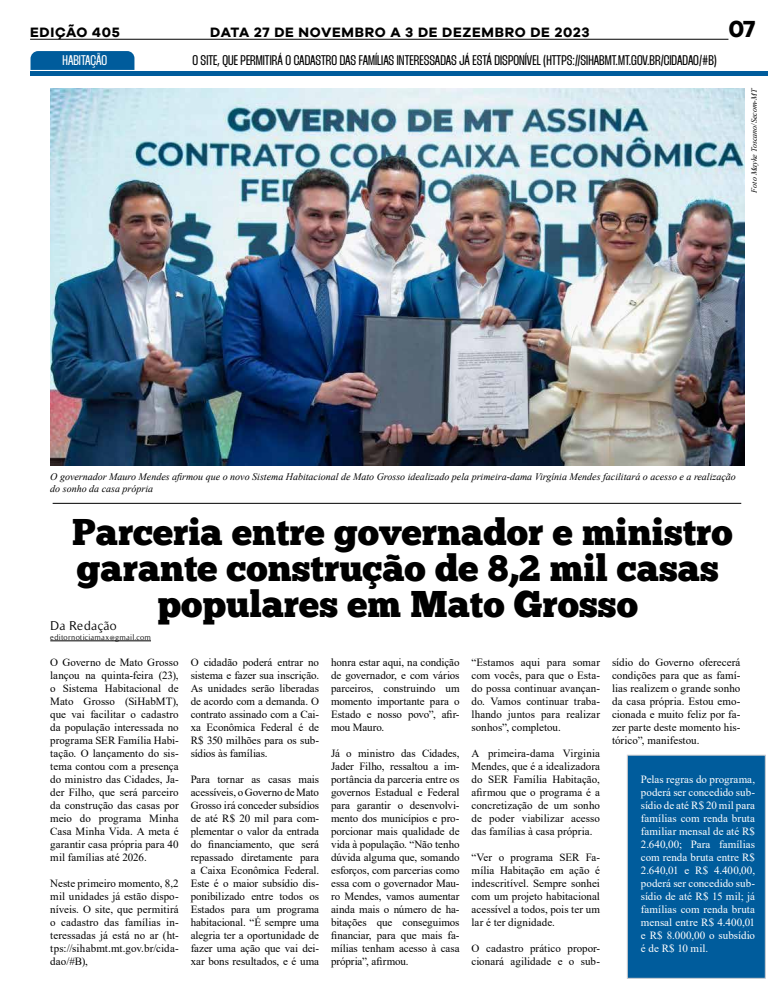
<style>
.page{position:relative;width:780px;height:993px;background:#fff}
.page>*{position:absolute;margin:0;border:0;box-sizing:border-box;transform-origin:0 0}
.t1{font:37px/36px "Chunk Five Ex";color:#000;text-align:center}
.t2{font:700 24px "Galyon";color:#000}
.t3{font:900 14px "Thunder";color:#000}
.t4{font:700 14px "Galyon";letter-spacing:.05em;color:#000}
.t5{font:900 14px "Thunder";letter-spacing:-.005em;color:#fff}
.t6{font:13px "Timeless";color:#000}
.t7{font:11px/13px "Times New Roman";color:#000;text-align:justify}
.t8{font:11px/13px "Times New Roman";letter-spacing:.005em;color:#fff;text-align:justify}
.t9{font:italic 10px/12px "Times New Roman";color:#000}
.t10{font:8px "Timeless";letter-spacing:.025em;color:#000}
.t11{font:italic 8px "Times New Roman";color:#000}
.s1{color:#fff}
</style>
<div class="page">
<img style="left:50px;top:89px;width:694px;height:376px">
<div style="left:626px;top:754px;width:139px;height:224px;background:#005c9c;border:1px solid #cbccd0"></div>
<hr style="left:30px;top:39px;width:698px;height:1px;background:#000">
<hr style="left:50px;top:640px;width:101px;height:1px;background:#000">
<hr style="left:53px;top:503px;width:688px;height:1px;background:#000">
<div style="left:30px;top:71px;width:738px;height:5px;background:#005c9c"></div>
<svg style="left:31px;top:51px;width:103px;height:19px;background:#045e9d"></svg>
<p class="t4" style="left:30px;top:24px;width:91px">EDIÇÃO 405</p>
<p class="t4" style="left:210px;top:24px;width:381px">DATA 27 DE NOVEMBRO A 3 DE DEZEMBRO DE 2023</p>
<h2 class="t2" style="left:728px;top:14px;width:36px">07<span class="s1">07</span></h2>
<p class="t5" style="left:62px;top:53px;width:46px">HABITAÇÃO</p>
<p class="t3" style="left:192px;top:53px;width:526px">O SITE, QUE PERMITIRÁ O CADASTRO DAS FAMÍLIAS INTERESSADAS JÁ ESTÁ DISPONÍVEL (HTTPS://SIHABMT.MT.GOV.BR/CIDADAO/#B)</p>
<p class="t11" style="left:748px;top:192px;width:106px;rotate:-90deg">Foto Mayke Toscano/Secom-MT</p>
<p class="t9" style="left:50px;top:470px;width:687px">O governador Mauro Mendes afirmou que o novo Sistema Habitacional de Mato Grosso idealizado pela primeira-dama Virgínia Mendes facilitará o acesso e a realização do sonho da casa própria</p>
<h1 class="t1" style="left:72px;top:513px;width:662px">Parceria entre governador e ministro garante construção de 8,2 mil casas populares em Mato Grosso</h1>
<p class="t6" style="left:50px;top:618px;width:68px">Da Redação</p>
<p class="t10" style="left:50px;top:632px;width:102px">editornoticiamax@gmail.com</p>
<p class="t7" style="left:50px;top:655px;width:130px">O Governo de Mato Grosso lançou na quinta-feira (23), o Sistema Habitacional de Mato Grosso (SiHabMT), que vai facilitar o cadastro da população interessada no programa SER Família Habi&shy;tação. O lançamento do sis&shy;tema contou com a presença do ministro das Cidades, Ja&shy;der Filho, que será parceiro da construção das casas por meio do programa Minha Casa Minha Vida. A meta é garantir casa própria para 40 mil famílias até 2026.</p>
<p class="t7" style="left:50px;top:876px;width:130px">Neste primeiro momento, 8,2 mil unidades já estão dispo&shy;níveis. O site, que permitirá o cadastro das famílias in&shy;teressadas já está no ar (ht&shy;tps://sihabmt.mt.gov.br/cida&shy;dao/#B),</p>
<p class="t7" style="left:191px;top:655px;width:130px">O cidadão poderá entrar no sistema e fazer sua inscrição.<br>As unidades serão liberadas de acordo com a demanda. O contrato assinado com a Cai&shy;xa Econômica Federal é de R$ 350 milhões para os sub&shy;sídios às famílias.</p>
<p class="t7" style="left:191px;top:772px;width:130px">Para tornar as casas mais acessíveis, o Governo de Mato Grosso irá conceder subsídios de até R$ 20 mil para com&shy;plementar o valor da entrada do financiamento, que será repassado diretamente para a Caixa Econômica Federal.<br>Este é o maior subsídio dis&shy;ponibilizado entre todos os Estados para um programa habitacional. “É sempre uma alegria ter a oportunidade de fazer uma ação que vai dei&shy;xar bons resultados, e é uma</p>
<p class="t7" style="left:331px;top:655px;width:130px">honra estar aqui, na condição de governador, e com vários parceiros, construindo um momento importante para o Estado e nosso povo”, afir&shy;mou Mauro.</p>
<p class="t7" style="left:331px;top:746px;width:130px">Já o ministro das Cidades, Jader Filho, ressaltou a im&shy;portância da parceria entre os governos Estadual e Federal para garantir o desenvolvi&shy;mento dos municípios e pro&shy;porcionar mais qualidade de vida à população. “Não tenho dúvida alguma que, somando esforços, com parcerias como essa com o governador Mau&shy;ro Mendes, vamos aumentar ainda mais o número de ha&shy;bitações que conseguimos financiar, para que mais fa&shy;mílias tenham acesso à casa própria”, afirmou.</p>
<p class="t7" style="left:471px;top:655px;width:130px">“Estamos aqui para somar com vocês, para que o Esta&shy;do possa continuar avançan&shy;do. Vamos continuar traba&shy;lhando juntos para realizar sonhos”, completou.</p>
<p class="t7" style="left:471px;top:746px;width:130px">A primeira-dama Virginia Mendes, que é a idealizadora do SER Família Habitação, afirmou que o programa é a concretização de um sonho de poder viabilizar acesso das famílias à casa própria.</p>
<p class="t7" style="left:471px;top:850px;width:130px">“Ver o programa SER Fa&shy;mília Habitação em ação é indescritível. Sempre sonhei com um projeto habitacional acessível a todos, pois ter um lar é ter dignidade.</p>
<p class="t7" style="left:471px;top:941px;width:130px">O cadastro prático propor&shy;cionará agilidade e o sub-</p>
<p class="t7" style="left:612px;top:655px;width:130px">sídio do Governo oferecerá condições para que as famí&shy;lias realizem o grande sonho da casa própria. Estou emo&shy;cionada e muito feliz por fa&shy;zer parte deste momento his&shy;tórico”, manifestou.</p>
<p class="t8" style="left:641px;top:772px;width:116px">Pelas regras do programa, poderá ser concedido sub&shy;sídio de até R$ 20 mil para famílias com renda bruta familiar mensal de até R$ 2.640,00; Para famílias com renda bruta entre R$ 2.640,01 e R$ 4.400,00, poderá ser concedido sub&shy;sídio de até R$ 15 mil; já famílias com renda bruta mensal entre R$ 4.400,01 e R$ 8.000,00 o subsídio é de R$ 10 mil.</p>
</div>
